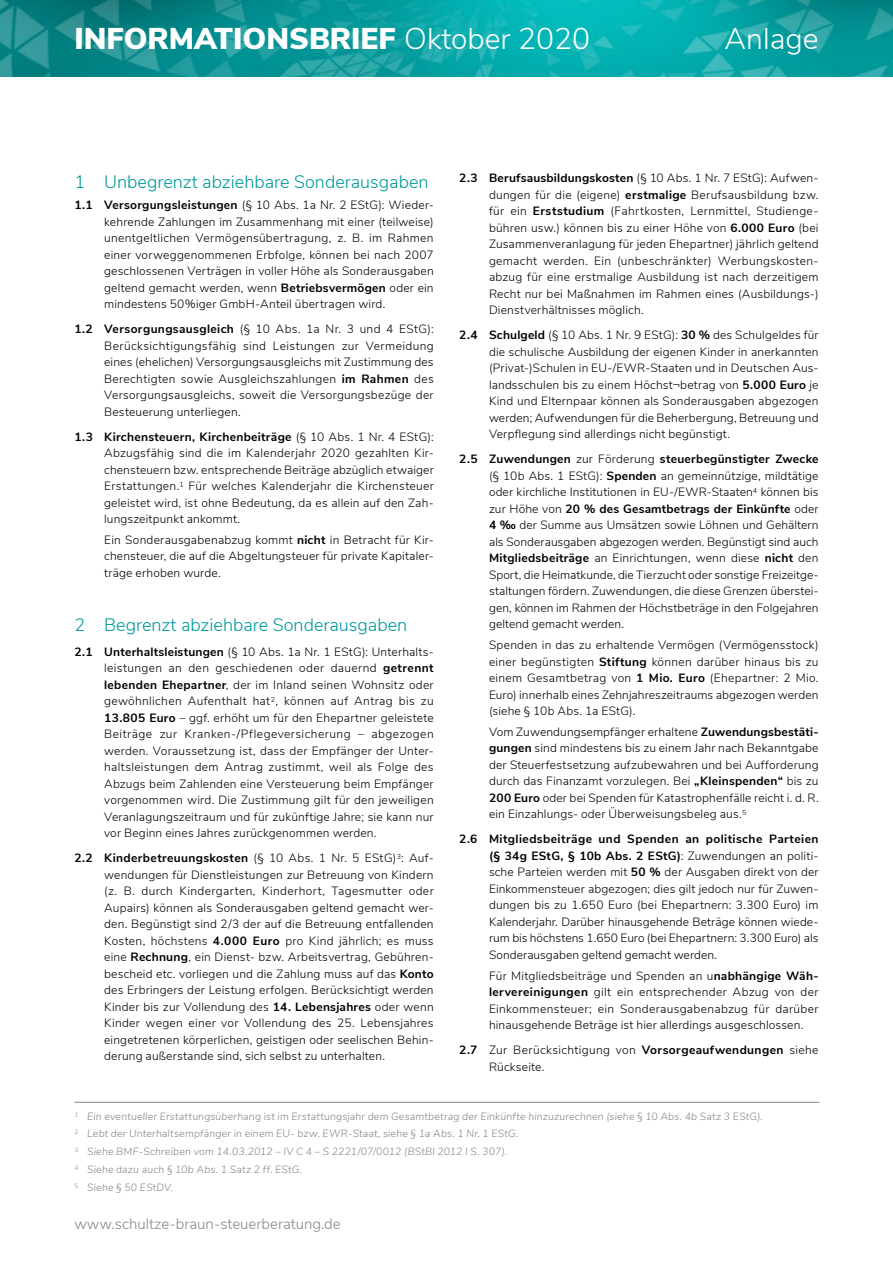
<style>
.page{position:relative;width:893px;height:1263px;background:#fff}
.page>*{position:absolute;margin:0;border:0;box-sizing:border-box;transform-origin:0 0}
.t1{font:900 30px "Nunito Sans";color:#fff}
.t2{font:300 30px "Nunito Sans";color:#fff}
.t3{font:300 18px "Nunito Sans";color:#009a9b}
.t4{font:300 15px "Nunito Sans";color:#878786}
.t5{font:300 12px/16.5px "Nunito Sans";letter-spacing:.01em;color:#000;text-align:justify}
.t6{font:italic 300 10.5px/17.7px "Nunito Sans";letter-spacing:.015em;color:#878786}
.s1{font-weight:300}
.s2{font-weight:700}
</style>
<div class="page">
<img style="left:0;top:0;width:893px;height:77px">
<hr style="left:74px;top:1102px;width:746px;height:1px;background:#878786">
<h1 class="t1" style="left:74px;top:16px;width:517px">INFORMATIONSBRIEF <span class="s1">Oktober 2020</span></h1>
<h1 class="t2" style="left:725px;top:17px;width:95px">Anlage</h1>
<h2 class="t3" style="left:74px;top:169px;width:356px">1 Unbegrenzt abziehbare Sonderausgaben</h2>
<p class="t5" style="left:104px;top:196px;width:331px;text-indent:-30px"><span class="s2">1.1 Versorgungsleistungen</span> (§ 10 Abs. 1a Nr. 2 EStG): Wieder&shy;kehrende Zahlungen im Zusammenhang mit einer (teilweise) unentgeltlichen Vermögensübertragung, z. B. im Rahmen einer vorweggenommenen Erbfolge, können bei nach 2007 geschlossenen Verträgen in voller Höhe als Sonderausgaben geltend gemacht werden, wenn <span class="s2">Betriebsvermögen</span> oder ein mindestens 50%iger GmbH-Anteil übertragen wird.</p>
<p class="t5" style="left:104px;top:320px;width:331px;text-indent:-30px"><span class="s2">1.2 Versorgungsausgleich</span> (§ 10 Abs. 1a Nr. 3 und 4 EStG):<br>Berücksichtigungsfähig sind Leistungen zur Vermeidung eines (ehelichen) Versorgungsausgleichs mit Zustimmung des Berechtigten sowie Ausgleichszahlungen <span class="s2">im Rahmen</span> des Versorgungsausgleichs, soweit die Versorgungsbezüge der Besteuerung unterliegen.</p>
<p class="t5" style="left:104px;top:427px;width:331px;text-indent:-30px"><span class="s2">1.3 Kirchensteuern, Kirchenbeiträge</span> (§ 10 Abs. 1 Nr. 4 EStG):<br>Abzugsfähig sind die im Kalenderjahr 2020 gezahlten Kir&shy;chensteuern bzw. entsprechende Beiträge abzüglich etwaiger Erstattungen.<sup>1</sup> Für welches Kalenderjahr die Kirchensteuer geleistet wird, ist ohne Bedeutung, da es allein auf den Zah&shy;lungszeitpunkt ankommt.</p>
<p class="t5" style="left:104px;top:531px;width:331px">Ein Sonderausgabenabzug kommt <span class="s2">nicht</span> in Betracht für Kir&shy;chensteuer, die auf die Abgeltungsteuer für private Kapitaler&shy;träge erhoben wurde.</p>
<h2 class="t3" style="left:74px;top:611px;width:334px">2 Begrenzt abziehbare Sonderausgaben</h2>
<p class="t5" style="left:104px;top:642px;width:331px;text-indent:-30px"><span class="s2">2.1 Unterhaltsleistungen</span> (§ 10 Abs. 1a Nr. 1 EStG): Unterhalts&shy;leistungen an den geschiedenen oder dauernd <span class="s2">getrennt lebenden Ehepartner</span>, der im Inland seinen Wohnsitz oder gewöhnlichen Aufenthalt hat<sup>2</sup>, können auf Antrag bis zu <span class="s2">13.805 Euro</span> – ggf. erhöht um für den Ehepartner geleistete Beiträge zur Kranken-/Pflegeversicherung – abgezogen werden. Voraussetzung ist, dass der Empfänger der Unter&shy;haltsleistungen dem Antrag zustimmt, weil als Folge des Abzugs beim Zahlenden eine Versteuerung beim Empfänger vorgenommen wird. Die Zustimmung gilt für den jeweiligen Veranlagungszeitraum und für zukünftige Jahre; sie kann nur vor Beginn eines Jahres zurückgenommen werden.</p>
<p class="t5" style="left:104px;top:849px;width:331px;text-indent:-30px"><span class="s2">2.2 Kinderbetreuungskosten</span> (§ 10 Abs. 1 Nr. 5 EStG)<sup>3</sup>: Auf&shy;wendungen für Dienstleistungen zur Betreuung von Kindern (z. B. durch Kindergarten, Kinderhort, Tagesmutter oder Aupairs) können als Sonderausgaben geltend gemacht wer&shy;den. Begünstigt sind 2/3 der auf die Betreuung entfallenden Kosten, höchstens <span class="s2">4.000 Euro</span> pro Kind jährlich; es muss eine <span class="s2">Rechnung</span>, ein Dienst- bzw. Arbeitsvertrag, Gebühren&shy;bescheid etc. vorliegen und die Zahlung muss auf das <span class="s2">Konto </span>des Erbringers der Leistung erfolgen. Berücksichtigt werden Kinder bis zur Vollendung des <span class="s2">14. Lebensjahres</span> oder wenn Kinder wegen einer vor Vollendung des 25. Lebensjahres eingetretenen körperlichen, geistigen oder seelischen Behin&shy;derung außerstande sind, sich selbst zu unterhalten.</p>
<p class="t5" style="left:489px;top:169px;width:331px;text-indent:-30px"><span class="s2">2.3 Berufsausbildungskosten</span> (§ 10 Abs. 1 Nr. 7 EStG): Aufwen&shy;dungen für die (eigene) <span class="s2">erstmalige</span> Berufsausbildung bzw. für ein <span class="s2">Erststudium</span> (Fahrtkosten, Lernmittel, Studienge&shy;bühren usw.) können bis zu einer Höhe von <span class="s2">6.000 Euro</span> (bei Zusammenveranlagung für jeden Ehepartner) jährlich geltend gemacht werden. Ein (unbeschränkter) Werbungskosten&shy;abzug für eine erstmalige Ausbildung ist nach derzeitigem Recht nur bei Maßnahmen im Rahmen eines (Ausbildungs-)<br>Dienstverhältnisses möglich.</p>
<p class="t5" style="left:489px;top:326px;width:331px;text-indent:-30px"><span class="s2">2.4 Schulgeld</span> (§ 10 Abs. 1 Nr. 9 EStG): <span class="s2">30 %</span> des Schulgeldes für die schulische Ausbildung der eigenen Kinder in anerkannten (Privat-)Schulen in EU-/EWR-Staaten und in Deutschen Aus&shy;landsschulen bis zu einem Höchst¬betrag von <span class="s2">5.000 Euro</span> je Kind und Elternpaar können als Sonderausgaben abgezogen werden; Aufwendungen für die Beherbergung, Betreuung und Verpflegung sind allerdings nicht begünstigt.</p>
<p class="t5" style="left:489px;top:450px;width:331px;text-indent:-30px"><span class="s2">2.5 Zuwendungen</span> zur Förderung <span class="s2">steuerbegünstigter Zwecke </span>(§ 10b Abs. 1 EStG): <span class="s2">Spenden</span> an gemeinnützige, mildtätige oder kirchliche Institutionen in EU-/EWR-Staaten<sup>4</sup> können bis zur Höhe von <span class="s2">20 % des Gesamtbetrags der Einkünfte</span> oder <span class="s2">4 ‰</span> der Summe aus Umsätzen sowie Löhnen und Gehältern als Sonderausgaben abgezogen werden. Begünstigt sind auch <span class="s2">Mitgliedsbeiträge</span> an Einrichtungen, wenn diese <span class="s2">nicht</span> den Sport, die Heimatkunde, die Tierzucht oder sonstige Freizeitge&shy;staltungen fördern. Zuwendungen, die diese Grenzen überstei&shy;gen, können im Rahmen der Höchstbeträge in den Folgejahren geltend gemacht werden.</p>
<p class="t5" style="left:489px;top:636px;width:331px">Spenden in das zu erhaltende Vermögen (Vermögensstock) einer begünstigten <span class="s2">Stiftung</span> können darüber hinaus bis zu einem Gesamtbetrag von <span class="s2">1 Mio. Euro</span> (Ehepartner: 2 Mio.<br>Euro) innerhalb eines Zehnjahreszeitraums abgezogen werden (siehe § 10b Abs. 1a EStG).</p>
<p class="t5" style="left:489px;top:723px;width:331px">Vom Zuwendungsempfänger erhaltene <span class="s2">Zuwendungsbestäti&shy;gungen</span> sind mindestens bis zu einem Jahr nach Bekanntgabe der Steuerfestsetzung aufzubewahren und bei Aufforderung durch das Finanzamt vorzulegen. Bei <span class="s2">„Kleinspenden“</span> bis zu <span class="s2">200 Euro</span> oder bei Spenden für Katastrophenfälle reicht i. d. R. ein Einzahlungs- oder Überweisungsbeleg aus.<sup>5</sup></p>
<p class="t5" style="left:489px;top:830px;width:331px;text-indent:-30px"><span class="s2">2.6 Mitgliedsbeiträge und Spenden an politische Parteien (§ 34g EStG, § 10b Abs. 2 EStG)</span>: Zuwendungen an politi&shy;sche Parteien werden mit <span class="s2">50 %</span> der Ausgaben direkt von der Einkommensteuer abgezogen; dies gilt jedoch nur für Zuwen&shy;dungen bis zu 1.650 Euro (bei Ehepartnern: 3.300 Euro) im Kalenderjahr. Darüber hinausgehende Beträge können wiede&shy;rum bis höchstens 1.650 Euro (bei Ehepartnern: 3.300 Euro) als Sonderausgaben geltend gemacht werden.</p>
<p class="t5" style="left:489px;top:966px;width:331px">Für Mitgliedsbeiträge und Spenden an u<span class="s2">nabhängige Wäh&shy;lervereinigungen</span> gilt ein entsprechender Abzug von der Einkommensteuer; ein Sonderausgabenabzug für darüber hinausgehende Beträge ist hier allerdings ausgeschlossen.</p>
<p class="t5" style="left:489px;top:1041px;width:331px;text-indent:-30px"><span class="s2">2.7</span> Zur Berücksichtigung von <span class="s2">Vorsorgeaufwendungen</span> siehe<br>Rückseite.</p>
<p class="t6" style="left:74px;top:1106px;width:690px"><sup>1</sup> Ein eventueller Erstattungsüberhang ist im Erstattungsjahr dem Gesamtbetrag der Einkünfte hinzuzurechnen (siehe § 10 Abs. 4b Satz 3 EStG).<br><sup>2</sup> Lebt der Unterhaltsempfänger in einem EU- bzw. EWR-Staat, siehe § 1a Abs. 1 Nr. 1 EStG.<br><sup>3</sup> Siehe BMF-Schreiben vom 14.03.2012 – IV C 4 – S 2221/07/0012 (BStBl 2012 I S. 307).<br><sup>4</sup> Siehe dazu auch § 10b Abs. 1 Satz 2 ff. EStG.<br><sup>5</sup> Siehe § 50 EStDV.</p>
<p class="t4" style="left:74px;top:1213px;width:268px">www.schultze-braun-steuerberatung.de</p>
</div>
